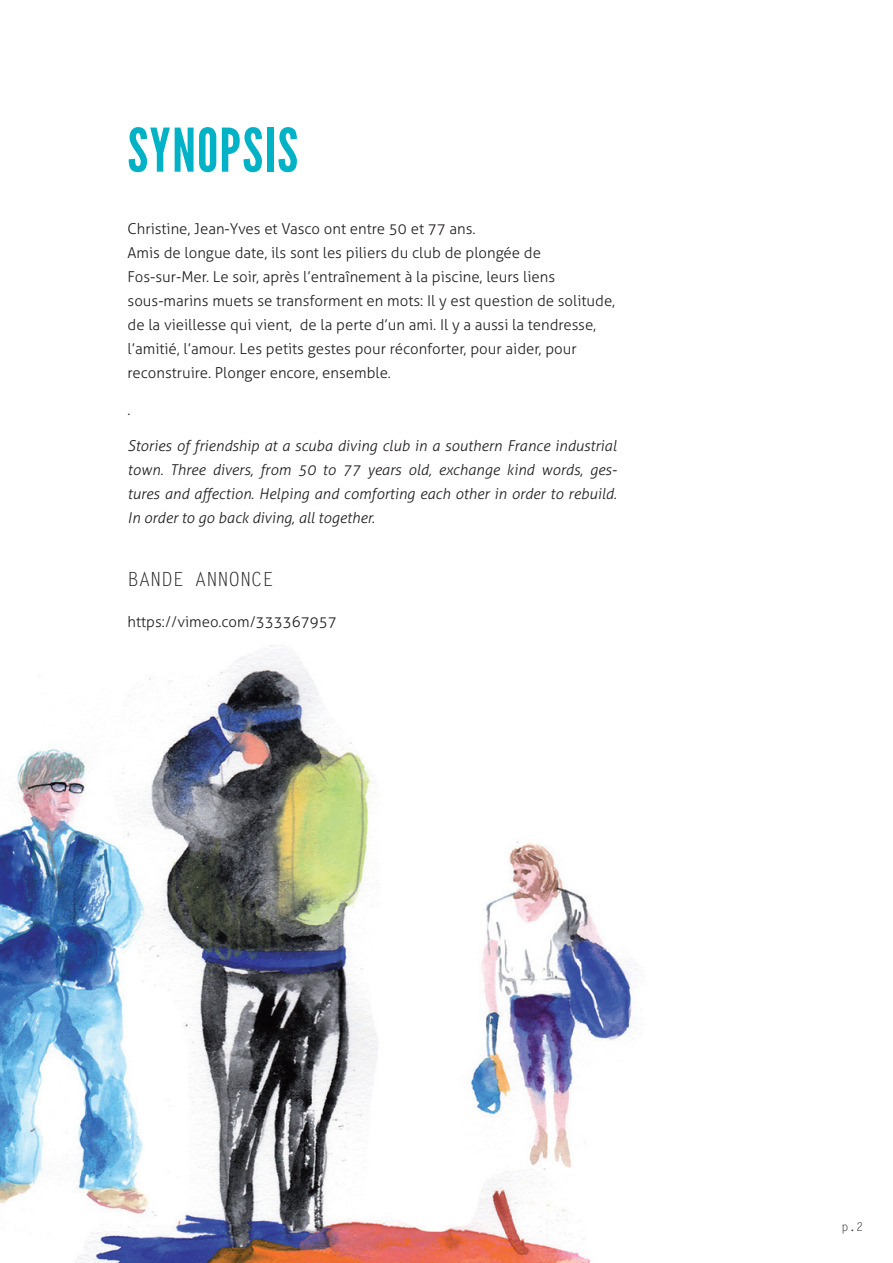
<style>
.page{position:relative;width:893px;height:1263px;background:#fff}
.page>*{position:absolute;margin:0;border:0;box-sizing:border-box;transform-origin:0 0}
.t1{font:60px "League Gothic";letter-spacing:.025em;color:#00b2c5}
.t2{font:19.5px "Letter Gothic Std";letter-spacing:-.025em;color:#231f20}
.t3{font:300 15px/24px "Aller";color:#231f20}
.t4{font:italic 300 15px/24px "Aller";color:#231f20;text-align:justify}
.t5{font:12px "Letter Gothic Std";color:#231f20}
</style>
<div class="page">
<img style="left:0;top:645px;width:636px;height:618px">
<h1 class="t1" style="left:128px;top:115px;width:172px">SYNOPSIS</h1>
<p class="t3" style="left:128px;top:217px;width:489px">Christine, Jean-Yves et Vasco ont entre 50 et 77 ans.<br>Amis de longue date, ils sont les piliers du club de plongée de Fos-sur-Mer. Le soir, après l’entraînement à la piscine, leurs liens sous-marins muets se transforment en mots: Il y est question de solitude, de la vieillesse qui vient, de la perte d’un ami. Il y a aussi la tendresse, l’amitié, l’amour. Les petits gestes pour réconforter, pour aider, pour reconstruire. Plonger encore, ensemble.</p>
<p class="t3" style="left:128px;top:397px;width:5px">.</p>
<p class="t4" style="left:128px;top:434px;width:491px">Stories of friendship at a scuba diving club in a southern France industrial town. Three divers, from 50 to 77 years old, exchange kind words, ges&shy;tures and affection. Helping and comforting each other in order to rebuild.<br>In order to go back diving, all together.</p>
<h2 class="t2" style="left:128px;top:568px;width:148px">BANDE ANNONCE</h2>
<p class="t3" style="left:128px;top:609px;width:211px">https://vimeo.com/333367957</p>
<p class="t5" style="left:842px;top:1220px;width:23px">p.2</p>
</div>
